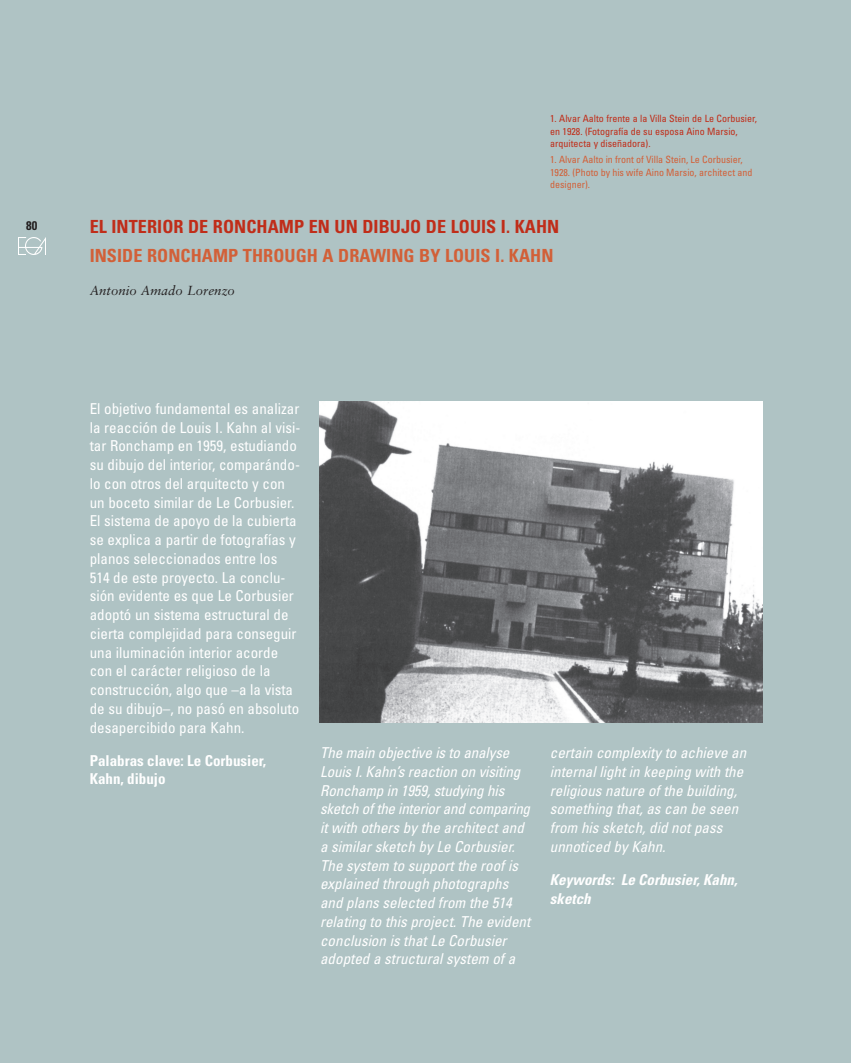
<style>
.page{position:relative;width:851px;height:1063px;background:#fff}
.page>*{position:absolute;margin:0;border:0;box-sizing:border-box;transform-origin:0 0}
.t1{font:700 condensed 18.12px "Univers";letter-spacing:.005em;color:#c02d19}
.t2{font:700 condensed 18.12px "Univers";letter-spacing:.005em;color:#d26038}
.t3{font:condensed 15px/18.8px "Univers";color:#fff}
.t4{font:italic condensed 15px/18.8px "Univers";color:#fff}
.t5{font:700 condensed 15px/18.8px "Univers";color:#fff}
.t6{font:italic 700 condensed 15px/18.8px "Univers";color:#fff}
.t7{font:italic 13.12px "Sabon";letter-spacing:.005em;color:#231f20}
.t8{font:700 condensed 12.5px "Univers";color:#231f20}
.t9{font:condensed 10px/12.5px "Univers";color:#c02d19}
.t10{font:condensed 10px/12.5px "Univers";color:#d26038}
</style>
<div class="page">
<div style="left:0;top:0;width:850px;height:1063px;background:#afc3c4"></div>
<img style="left:18px;top:237px;width:28px;height:18px">
<img style="left:319px;top:402px;width:443px;height:320px">
<p class="t8" style="left:26px;top:221px;width:13px">80</p>
<p class="t9" style="left:550px;top:113px;width:208px">1. Alvar Aalto frente a la Villa Stein de Le Corbusier, en 1928. (Fotografía de su esposa Aino Marsio, arquitecta y diseñadora).</p>
<p class="t10" style="left:550px;top:154px;width:204px">1. Alvar Aalto in front of Villa Stein, Le Corbusier,<br>1928. (Photo by his wife Aino Marsio, architect and designer).</p>
<p class="t1" style="left:90px;top:220px;width:471px">EL INTERIOR DE RONCHAMP EN UN DIBUJO DE LOUIS I. KAHN</p>
<p class="t2" style="left:90px;top:249px;width:465px">INSIDE RONCHAMP THROUGH A DRAWING BY LOUIS I. KAHN</p>
<p class="t7" style="left:90px;top:285px;width:147px">Antonio Amado Lorenzo</p>
<p class="t3" style="left:90px;top:401px;width:212px">El objetivo fundamental es analizar la reacción de Louis I. Kahn al visi&shy;tar Ronchamp en 1959, estudiando su dibujo del interior, comparándo&shy;lo con otros del arquitecto y con un boceto similar de Le Corbusier.<br>El sistema de apoyo de la cubierta se explica a partir de fotografías y planos seleccionados entre los 514 de este proyecto. La conclu&shy;sión evidente es que Le Corbusier adoptó un sistema estructural de cierta complejidad para conseguir una iluminación interior acorde con el carácter religioso de la construcción, algo que –a la vista de su dibujo–, no pasó en absoluto desapercibido para Kahn.</p>
<p class="t5" style="left:90px;top:752px;width:178px">Palabras clave: Le Corbusier,<br>Kahn, dibujo</p>
<p class="t4" style="left:320px;top:745px;width:214px">The main objective is to analyse Louis I.Kahn’s reaction on visiting Ronchamp in 1959,studying his sketch of the interiorand comparing itwith others by the architectand a similarsketch by Le Corbusier.<br>The system to supportthe roof is explained through photographs and plans selected from the 514 relating to this project.The evident conclusion is thatLe Corbusier adopted a structuralsystem of a</p>
<p class="t4" style="left:549px;top:745px;width:201px">certain complexity to achieve an internallightin keeping with the religious nature of the building, something that,as can be seen from his sketch,did notpass unnoticed by Kahn.</p>
<p class="t6" style="left:549px;top:872px;width:192px">Keywords: Le Corbusier,Kahn, sketch</p>
</div>
